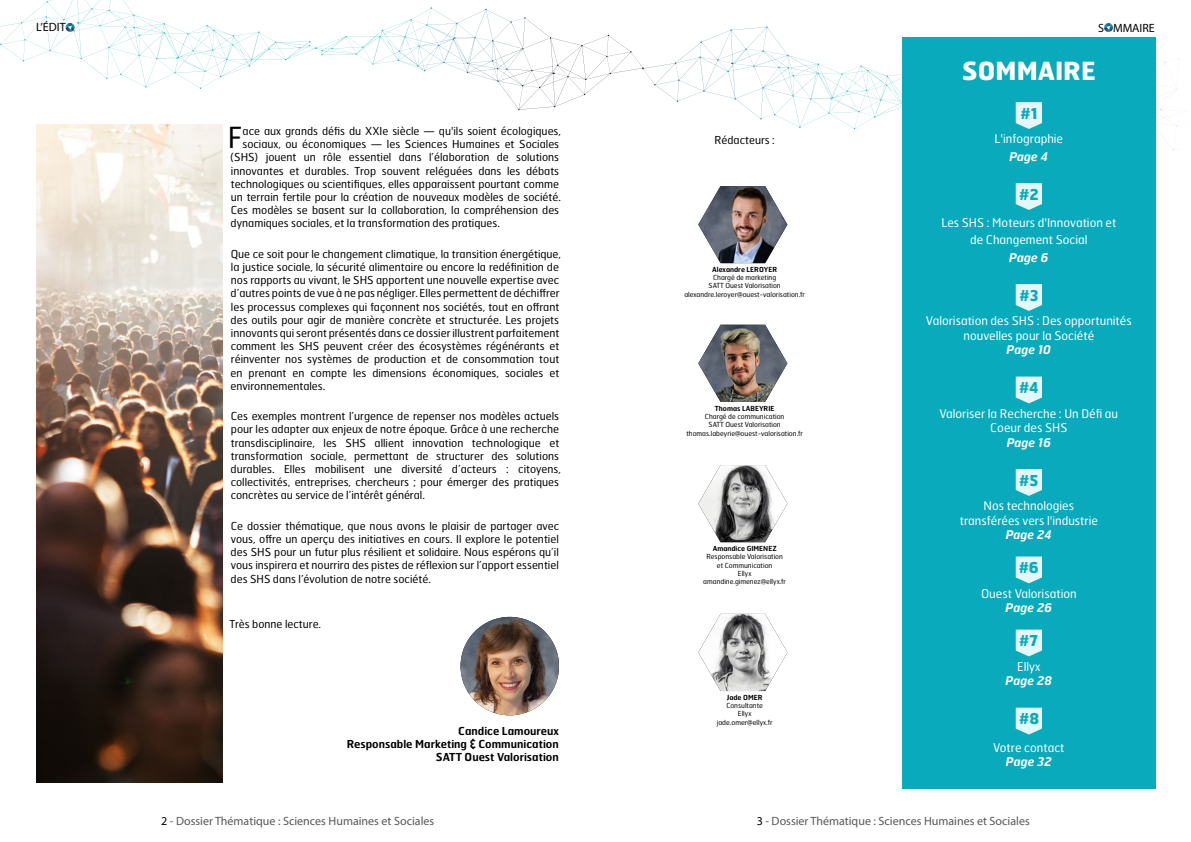
<style>
.page{position:relative;width:1191px;height:842px;background:#fff}
.page>*{position:absolute;margin:0;border:0;box-sizing:border-box;transform-origin:0 0}
.t1{font:29px "Hermes FB";color:#000}
.t2{font:700 25px "Hermes FB";color:#fff}
.t3{font:700 15px "Hermes FB";color:#08aabb}
.t4{font:12px/14.4px "Hermes FB";color:#fff;text-align:center}
.t5{font:12px "Myriad Pro";color:#575756}
.t6{font:italic 600 12px "Hermes FB";color:#fff}
.t7{font:12px "Myriad Pro";color:#000}
.t8{font:11px/13.2px "Hermes FB";color:#000}
.t9{font:600 11px/13.2px "Hermes FB";color:#000;text-align:right}
.t10{font:7px/8.4px "Hermes FB";color:#000;text-align:center}
.t11{font:600 7px "Hermes FB";color:#000}
.s1{color:#000}
</style>
<div class="page">
<img style="left:36px;top:151px;width:186px;height:631px">
<img style="left:699px;top:186px;width:88px;height:77px">
<img style="left:698px;top:325px;width:89px;height:77px">
<img style="left:698px;top:465px;width:89px;height:77px">
<img style="left:698px;top:614px;width:89px;height:77px">
<div style="left:902px;top:37px;width:253px;height:751px;background:#08aabb"></div>
<svg style="left:0;top:0;width:1180px;height:151px"></svg>
<svg style="left:1015px;top:183px;width:27px;height:27px"></svg>
<svg style="left:1015px;top:284px;width:27px;height:27px"></svg>
<svg style="left:1015px;top:377px;width:27px;height:26px"></svg>
<svg style="left:1015px;top:469px;width:27px;height:27px"></svg>
<svg style="left:1015px;top:556px;width:27px;height:27px"></svg>
<svg style="left:1015px;top:630px;width:27px;height:26px"></svg>
<svg style="left:1015px;top:708px;width:27px;height:26px"></svg>
<img style="left:460px;top:617px;width:99px;height:98px;border-radius:49px">
<p class="t7" style="left:36px;top:20px;width:31px">L’ÉDIT</p>
<p class="t7" style="left:1098px;top:20px;width:58px">S MMAIRE</p>
<h1 class="t1" style="left:228px;top:119px;width:16px">F</h1>
<p class="t8" style="left:243px;top:124px;width:320px">ace aux grands défis du XXIe siècle — qu'ils soient écologiques,</p>
<p class="t8" style="left:242px;top:137px;width:318px">sociaux, ou économiques — les Sciences Humaines et Sociales</p>
<p class="t8" style="left:230px;top:150px;width:330px">(SHS) jouent un rôle essentiel dans l’élaboration de solutions</p>
<p class="t8" style="left:231px;top:164px;width:330px">innovantes et durables. Trop souvent reléguées dans les débats</p>
<p class="t8" style="left:231px;top:177px;width:330px">technologiques ou scientifiques, elles apparaissent pourtant comme</p>
<p class="t8" style="left:231px;top:190px;width:331px">un terrain fertile pour la création de nouveaux modèles de société.</p>
<p class="t8" style="left:231px;top:203px;width:330px">Ces modèles se basent sur la collaboration, la compréhension des</p>
<p class="t8" style="left:231px;top:216px;width:271px">dynamiques sociales, et la transformation des pratiques.</p>
<p class="t8" style="left:231px;top:247px;width:332px">Que ce soit pour le changement climatique, la transition énergétique, la justice sociale, la sécurité alimentaire ou encore la redéfinition de nos rapports au vivant, le SHS apportent une nouvelle expertise avec d’autres points de vue à ne pas négliger. Elles permettent de déchiffrer les processus complexes qui façonnent nos sociétés, tout en offrant des outils pour agir de manière concrète et structurée. Les projets innovants qui seront présentés dans ce dossier illustrent parfaitement comment les SHS peuvent créer des écosystèmes régénérants et réinventer nos systèmes de production et de consommation tout en prenant en compte les dimensions économiques, sociales et environnementales.</p>
<p class="t8" style="left:231px;top:409px;width:332px">Ces exemples montrent l’urgence de repenser nos modèles actuels pour les adapter aux enjeux de notre époque. Grâce à une recherche transdisciplinaire, les SHS allient innovation technologique et transformation sociale, permettant de structurer des solutions durables. Elles mobilisent une diversité d’acteurs : citoyens, collectivités, entreprises, chercheurs ; pour émerger des pratiques concrètes au service de l’intérêt général.</p>
<p class="t8" style="left:231px;top:519px;width:330px;text-align:justify">Ce dossier thématique, que nous avons le plaisir de partager avec vous, offre un aperçu des initiatives en cours. Il explore le potentiel des SHS pour un futur plus résilient et solidaire. Nous espérons qu’il vous inspirera et nourrira des pistes de réflexion sur l’apport essentiel des SHS dans l’évolution de notre société.</p>
<p class="t8" style="left:230px;top:617px;width:93px">Très bonne lecture.</p>
<p class="t9" style="left:347px;top:724px;width:214px">Candice Lamoureux<br>Responsable Marketing &amp; Communication<br>SATT Ouest Valorisation</p>
<p class="t8" style="left:714px;top:133px;width:62px">Rédacteurs :</p>
<p class="t11" style="left:712px;top:265px;width:66px">Alexandre LEROYER</p>
<p class="t10" style="left:684px;top:273px;width:122px">Chargé de marketing<br>SATT Ouest Valorisation alexandre.leroyer@ouest-valorisation.fr</p>
<p class="t11" style="left:715px;top:403px;width:61px">Thomas LABEYRIE</p>
<p class="t10" style="left:686px;top:412px;width:118px">Chargé de communication<br>SATT Ouest Valorisation thomas.labeyrie@ouest-valorisation.fr</p>
<p class="t11" style="left:712px;top:544px;width:65px">Amandice GIMENEZ</p>
<p class="t10" style="left:703px;top:552px;width:84px">Responsable Valorisation et Communication<br>Ellyx amandine.gimenez@ellyx.fr</p>
<p class="t11" style="left:727px;top:692px;width:37px">Jade OMER</p>
<p class="t10" style="left:717px;top:701px;width:57px">Consultante<br>Ellyx jade.omer@ellyx.fr</p>
<h2 class="t2" style="left:962px;top:54px;width:135px">SOMMAIRE</h2>
<h3 class="t3" style="left:1020px;top:104px;width:18px">#1</h3>
<p class="t4" style="left:994px;top:131px;width:70px">L'infographie</p>
<p class="t6" style="left:1009px;top:148px;width:40px">Page 4</p>
<h3 class="t3" style="left:1019px;top:185px;width:21px">#2</h3>
<p class="t4" style="left:941px;top:214px;width:177px;line-height:17.2px">Les SHS : Moteurs d'Innovation et de Changement Social</p>
<p class="t6" style="left:1009px;top:250px;width:41px">Page 6</p>
<h3 class="t3" style="left:1019px;top:286px;width:20px">#3</h3>
<p class="t4" style="left:926px;top:313px;width:207px">Valorisation des SHS : Des opportunités nouvelles pour la Société</p>
<p class="t6" style="left:1006px;top:342px;width:46px">Page 10</p>
<h3 class="t3" style="left:1019px;top:378px;width:21px">#4</h3>
<p class="t4" style="left:939px;top:406px;width:180px">Valoriser la Recherche : Un Défi au<br>Coeur des SHS</p>
<p class="t6" style="left:1006px;top:434px;width:46px">Page 16</p>
<h3 class="t3" style="left:1019px;top:470px;width:21px">#5</h3>
<p class="t4" style="left:959px;top:498px;width:140px">Nos technologies transférées vers l'industrie</p>
<p class="t6" style="left:1005px;top:527px;width:48px">Page 24</p>
<h3 class="t3" style="left:1018px;top:558px;width:22px">#6</h3>
<p class="t4" style="left:981px;top:586px;width:97px">Ouest Valorisation</p>
<p class="t6" style="left:1005px;top:600px;width:48px">Page 26</p>
<h3 class="t3" style="left:1019px;top:631px;width:21px">#7</h3>
<p class="t4" style="left:1017px;top:659px;width:25px">Ellyx</p>
<p class="t6" style="left:1005px;top:673px;width:48px">Page 28</p>
<h3 class="t3" style="left:1019px;top:709px;width:22px">#8</h3>
<p class="t4" style="left:993px;top:740px;width:73px">Votre contact</p>
<p class="t6" style="left:1006px;top:754px;width:47px">Page 32</p>
<p class="t5" style="left:161px;top:814px;width:275px"><span class="s1">2</span> - Dossier Thématique : Sciences Humaines et Sociales</p>
<p class="t5" style="left:756px;top:814px;width:275px"><span class="s1">3</span> - Dossier Thématique : Sciences Humaines et Sociales</p>
</div>
